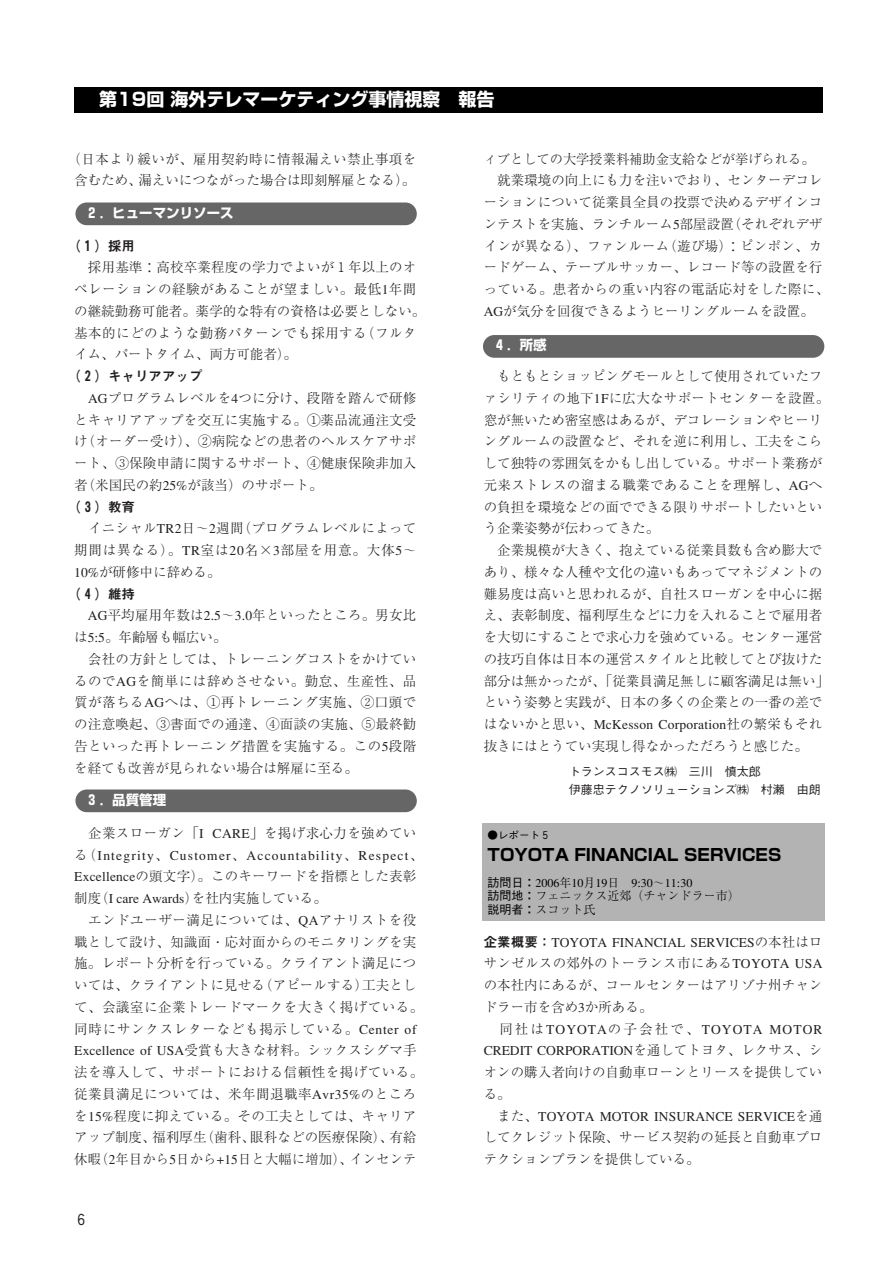
<style>
.page{position:relative;width:893px;height:1263px;background:#fff}
.page>*{position:absolute;margin:0;border:0;box-sizing:border-box;transform-origin:0 0}
.t1{font:700 18px "Shin Go";color:#fff}
.t2{font:700 16.5px "Shin Go";color:#000}
.t3{font:500 15px "Gothic BBB";color:#231f20}
.t4{font:300 13.5px/21.8px "Ryumin";letter-spacing:.005em;color:#231f20;text-align:justify}
.t5{font:300 13.5px/21.8px "Ryumin";letter-spacing:.03em;color:#231f20}
.t6{font:13.5px "Midashi Go MB31";color:#231f20}
.t7{font:300 13.5px "Ryumin";letter-spacing:.025em;color:#231f20}
.t8{font:700 13.5px "Shin Go";color:#fff}
.t9{font:300 12px/13.5px "Ryumin";color:#000}
.t10{font:500 12px/18.8px "Gothic BBB";color:#231f20}
.t11{font:500 10.5px "Gothic BBB";color:#000}
.s1{font-family:"Gothic BBB";font-weight:500}
.s2{font-family:"Midashi Go MB31";font-weight:400}
</style>
<div class="page">
<div style="left:75px;top:790px;width:342px;height:22px;background:#666;border-radius:11px"></div>
<div style="left:483px;top:335px;width:341px;height:23px;background:#666;border-radius:11px"></div>
<div style="left:482px;top:823px;width:342px;height:98px;background:#b3b3b3"></div>
<div style="left:75px;top:202px;width:342px;height:23px;background:#666;border-radius:11px"></div>
<div style="left:75px;top:87px;width:747px;height:25px;background:#000"></div>
<h1 class="t1" style="left:99px;top:93px;width:397px">第19回海外テレマーケティング事情視察　報告</h1>
<p class="t4" style="left:68px;top:150px;width:350px;text-align:center">（日本より緩いが、雇用契約時に情報漏えい禁止事項を含むため、漏えいにつながった場合は即刻解雇となる）。</p>
<p class="t8" style="left:85px;top:208px;width:150px">２．ヒューマンリソース</p>
<p class="t6" style="left:68px;top:240px;width:69px">（１）採用</p>
<p class="t4" style="left:74px;top:258px;width:352px;text-align:left;text-indent:14px">採用基準：高校卒業程度の学力でよいが１年以上のオペレーションの経験があることが望ましい。最低1年間の継続勤務可能者。薬学的な特有の資格は必要としない。基本的にどのような勤務パターンでも採用する（フルタイム、パートタイム、両方可能者）。</p>
<p class="t6" style="left:68px;top:371px;width:136px">（２）キャリアアップ</p>
<p class="t4" style="left:74px;top:389px;width:344px;text-indent:14px">AGプログラムレベルを4つに分け、段階を踏んで研修とキャリアアップを交互に実施する。①薬品流通注文受け（オーダー受け）、②病院などの患者のヘルスケアサポート、③保険申請に関するサポート、④健康保険非加入者（米国民の約25%が該当）のサポート。</p>
<p class="t6" style="left:68px;top:501px;width:69px">（３）教育</p>
<p class="t4" style="left:74px;top:519px;width:343px;text-indent:14px">イニシャルTR2日～2週間（プログラムレベルによって期間は異なる）。TR室は20名×3部屋を用意。大体5～10%が研修中に辞める。</p>
<p class="t6" style="left:67px;top:588px;width:69px">（４）維持</p>
<p class="t4" style="left:74px;top:606px;width:343px;text-indent:14px">AG平均雇用年数は2.5～3.0年といったところ。男女比は5:5。年齢層も幅広い。</p>
<p class="t4" style="left:74px;top:650px;width:344px;text-indent:14px">会社の方針としては、トレーニングコストをかけているのでAGを簡単には辞めさせない。勤怠、生産性、品質が落ちるAGへは、①再トレーニング実施、②口頭での注意喚起、③書面での通達、④面談の実施、⑤最終勧告といった再トレーニング措置を実施する。この5段階を経ても改善が見られない場合は解雇に至る。</p>
<p class="t8" style="left:85px;top:795px;width:82px">３．品質管理</p>
<p class="t5" style="left:74px;top:824px;width:350px;text-indent:14px">企業スローガン「I CARE」を掲げ求心力を強めている（Integrity、Customer、Accountability、Respect、Excellenceの頭文字）。このキーワードを指標とした表彰制度（I care Awards）を社内実施している。</p>
<p class="t4" style="left:74px;top:911px;width:350px;text-align:center">エンドユーザー満足については、QAアナリストを役<br>職として設け、知識面・応対面からのモニタリングを実施。レポート分析を行っている。クライアント満足については、クライアントに見せる（アピールする）工夫として、会議室に企業トレードマークを大きく掲げている。同時にサンクスレターなども掲示している。Center of<br>Excellence of USA受賞も大きな材料。シックスシグマ手法を導入して、サポートにおける信頼性を掲げている。従業員満足については、米年間退職率Avr35%のところを15%程度に抑えている。その工夫としては、キャリアアップ制度、福利厚生（歯科、眼科などの医療保険）、有給休暇（2年目から5日から+15日と大幅に増加）、インセンテ</p>
<p class="t3" style="left:74px;top:1213px;width:16px">６</p>
<p class="t4" style="left:483px;top:150px;width:332px">ィブとしての大学授業料補助金支給などが挙げられる。</p>
<p class="t4" style="left:497px;top:171px;width:327px">就業環境の向上にも力を注いでおり、センターデコレ</p>
<p class="t4" style="left:483px;top:193px;width:340px">ーションについて従業員全員の投票で決めるデザインコ</p>
<p class="t4" style="left:483px;top:215px;width:340px">ンテストを実施、ランチルーム5部屋設置（それぞれデザ</p>
<p class="t4" style="left:483px;top:237px;width:340px">インが異なる）、ファンルーム（遊び場）：ピンポン、カ</p>
<p class="t4" style="left:483px;top:258px;width:340px">ードゲーム、テーブルサッカー、レコード等の設置を行</p>
<p class="t7" style="left:483px;top:284px;width:347px">っている。患者からの重い内容の電話応対をした際に、</p>
<p class="t4" style="left:483px;top:302px;width:331px">AGが気分を回復できるようヒーリングルームを設置。</p>
<p class="t8" style="left:492px;top:340px;width:55px">４．所感</p>
<p class="t4" style="left:483px;top:367px;width:347px;text-align:left;text-indent:14px">もともとショッピングモールとして使用されていたファシリティの地下1Fに広大なサポートセンターを設置。窓が無いため密室感はあるが、デコレーションやヒーリングルームの設置など、それを逆に利用し、工夫をこらして独特の雰囲気をかもし出している。サポート業務が元来ストレスの溜まる職業であることを理解し、AGへの負担を環境などの面でできる限りサポートしたいという企業姿勢が伝わってきた。</p>
<p class="t4" style="left:483px;top:541px;width:347px;text-align:left;text-indent:14px">企業規模が大きく、抱えている従業員数も含め膨大であり、様々な人種や文化の違いもあってマネジメントの難易度は高いと思われるが、自社スローガンを中心に据え、表彰制度、福利厚生などに力を入れることで雇用者を大切にすることで求心力を強めている。センター運営の技巧自体は日本の運営スタイルと比較してとび抜けた部分は無かったが、「従業員満足無しに顧客満足は無い」という姿勢と実践が、日本の多くの企業との一番の差ではないかと思い、McKesson Corporation社の繁栄もそれ抜きにはとうてい実現し得なかっただろうと感じた。</p>
<p class="t10" style="left:568px;top:763px;width:253px">トランスコスモス㈱　三川　慎太郎<br>伊藤忠テクノソリューションズ㈱　村瀬　由朗</p>
<p class="t11" style="left:487px;top:831px;width:64px">●レポート５</p>
<p class="t2" style="left:487px;top:849px;width:295px">TOYOTA FINANCIAL SERVICES</p>
<p class="t9" style="left:487px;top:877px;width:253px"><span class="s1">訪問日：</span>2006年10月19日　9:30～11:30<br><span class="s1">訪問地：</span>フェニックス近郊（チャンドラー市）<span class="s1">説明者：</span>スコット氏</p>
<p class="t4" style="left:483px;top:933px;width:340px"><span class="s2">企業概要：</span>TOYOTA FINANCIAL SERVICESの本社はロサンゼルスの郊外のトーランス市にあるTOYOTA USAの本社内にあるが、コールセンターはアリゾナ州チャンドラー市を含め3か所ある。</p>
<p class="t4" style="left:483px;top:1020px;width:340px;text-indent:16px">同社はTOYOTAの子会社で、TOYOTA MOTOR CREDIT CORPORATIONを通してトヨタ、レクサス、シオンの購入者向けの自動車ローンとリースを提供している。</p>
<p class="t4" style="left:483px;top:1107px;width:340px;text-indent:14px">また、TOYOTA MOTOR INSURANCE SERVICEを通してクレジット保険、サービス契約の延長と自動車プロテクションプランを提供している。</p>
</div>
